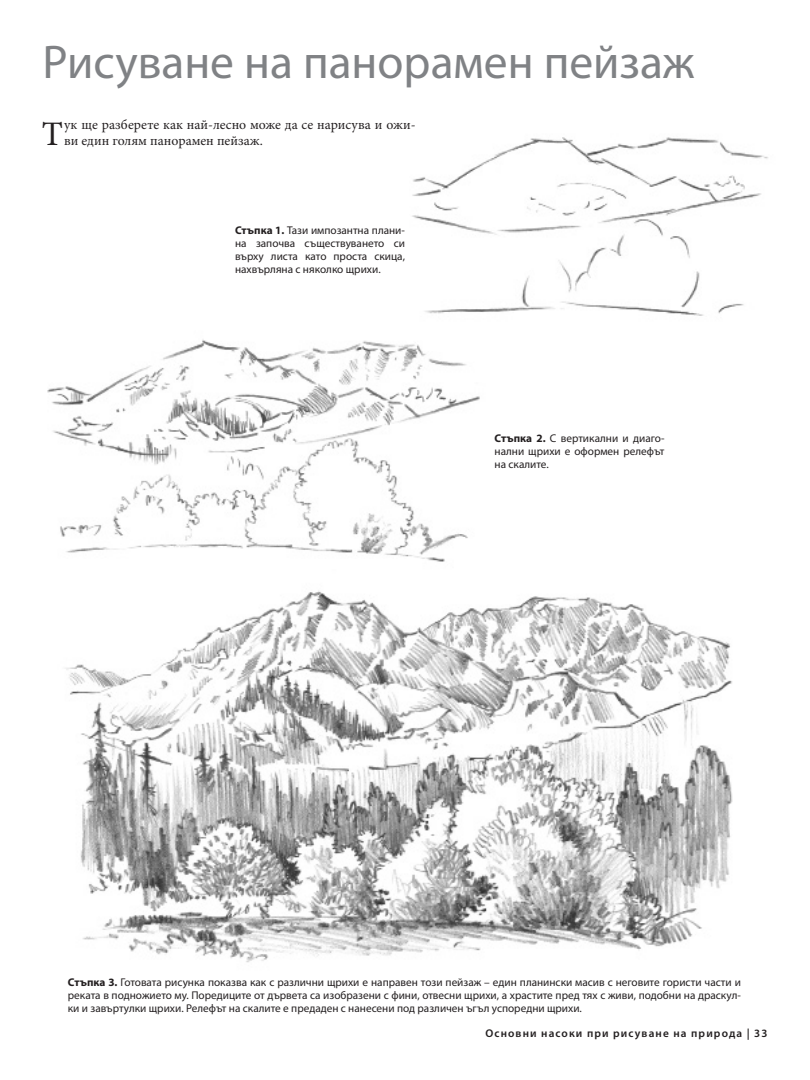
<style>
.page{position:relative;width:810px;height:1080px;background:#fff}
.page>*{position:absolute;margin:0;border:0;box-sizing:border-box;transform-origin:0 0}
._03_Überschrift_01_D{font:47.5px "Myriad Pro";color:#808285}
._10_Einleitungsblock{font:34.38px "Minion Pro";color:#231f20}
._10_Einleitungsblock-2{font:13.75px/15.6px "Minion Pro";color:#231f20}
._12_Bildbeschreibung{font:11.25px/13.1px "Myriad Pro";color:#231f20;text-align:justify}
.t1{font:600 11.25px "Myriad Pro";letter-spacing:.1em;color:#231f20}
.s1{font-weight:700}
</style>
<div class="page">
<img style="left:65px;top:591px;width:668px;height:372px">
<img style="left:47px;top:339px;width:433px;height:223px">
<img style="left:412px;top:137px;width:356px;height:179px">
<p class="_03_Überschrift_01_D" style="left:43px;top:33px;width:654px">Рисуване на панорамен пейзаж</p>
<p class="_10_Einleitungsblock" style="left:42px;top:111px;width:23px">Т</p>
<p class="_10_Einleitungsblock-2" style="left:64px;top:117px;width:353px">ук ще разберете как най-лесно може да се нарисува и ожи&shy;ви един голям панорамен пейзаж.</p>
<p class="_12_Bildbeschreibung" style="left:235px;top:224px;width:171px"><span class="s1">Стъпка 1.</span> Тази импозантна плани&shy;на започва съществуването си върху листа като проста скица, нахвърляна с няколко щрихи.</p>
<p class="_12_Bildbeschreibung" style="left:495px;top:431px;width:171px"><span class="s1">Стъпка 2.</span> С вертикални и диаго&shy;нални щрихи е оформен релефът на скалите.</p>
<p class="_12_Bildbeschreibung" style="left:68px;top:976px;width:675px"><span class="s1">Стъпка 3.</span> Готовата рисунка показва как с различни щрихи е направен този пейзаж – един планински масив с неговите гористи части и реката в подножието му. Поредиците от дървета са изобразени с фини, отвесни щрихи, а храстите пред тях с живи, подобни на драскул&shy;ки и завъртулки щрихи. Релефът на скалите е предаден с нанесени под различен ъгъл успоредни щрихи.</p>
<p class="t1" style="left:485px;top:1027px;width:284px">Основни насоки при рисуване на природа | 33</p>
</div>
